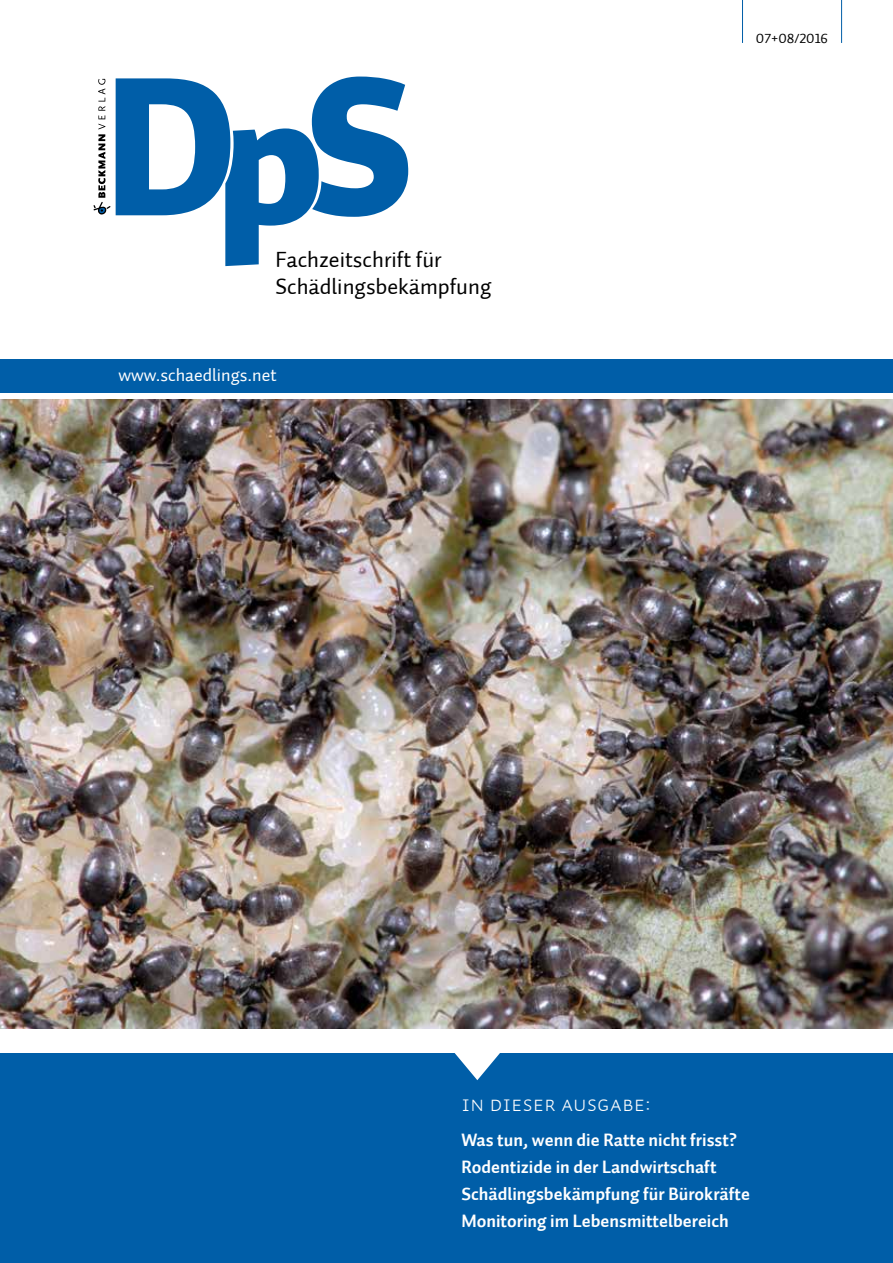
<style>
.page{position:relative;width:893px;height:1263px;background:#fff}
.page>*{position:absolute;margin:0;border:0;box-sizing:border-box;transform-origin:0 0}
.t1{font:22.5px/27px "Auto 1";color:#000}
.t2{font:22.5px "Auto 1 Light Sm Cp";color:#fff}
.t3{font:700 18px/27px "Auto 1";color:#fff}
.t4{font:18px "Auto 1";color:#fff}
.t5{font:13.5px "Auto 1 Regular LF";color:#000}
</style>
<div class="page">
<div style="left:0;top:1053px;width:893px;height:210px;background:#005ea8"></div>
<svg style="left:454px;top:1053px;width:46px;height:27px"></svg>
<svg style="left:93px;top:77px;width:315px;height:189px"></svg>
<div style="left:0;top:359px;width:893px;height:33px;background:#005ea8"></div>
<hr style="left:742px;top:0;width:1px;height:43px;background:#005ea8">
<hr style="left:841px;top:0;width:1px;height:43px;background:#005ea8">
<img style="left:0;top:400px;width:893px;height:628px">
<p class="t1" style="left:275px;top:247px;width:218px">Fachzeitschrift für<br>Schädlingsbekämpfung</p>
<p class="t4" style="left:118px;top:364px;width:160px">www.schaedlings.net</p>
<p class="t5" style="left:756px;top:30px;width:74px">07+08/2016</p>
<p class="t2" style="left:461px;top:1091px;width:191px">In dieser Ausgabe:</p>
<p class="t3" style="left:461px;top:1127px;width:290px">Was tun, wenn die Ratte nicht frisst?<br>Rodentizide in der Landwirtschaft Schädlingsbekämpfung für Bürokräfte Monitoring im Lebensmittelbereich</p>
</div>
